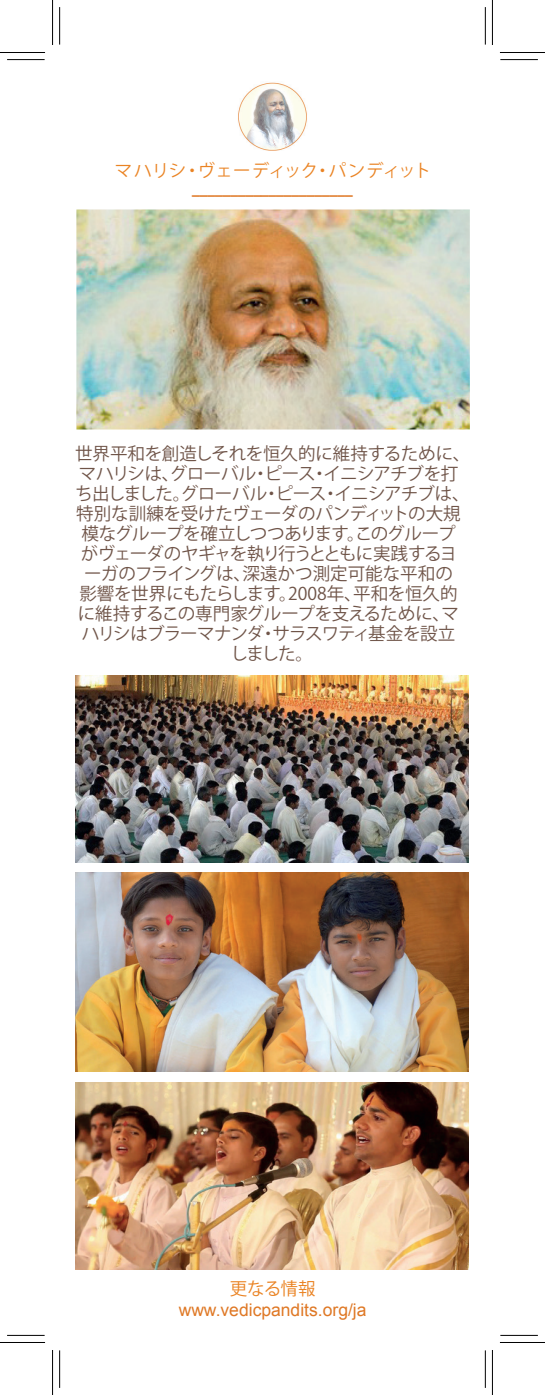
<style>
.page{position:relative;width:545px;height:1395px;background:#fff}
.page>*{position:absolute;margin:0;border:0;box-sizing:border-box;transform-origin:0 0}
.t1{font:17.5px/20px "Koz Go Pr 6 N";letter-spacing:-.02em;color:#6f5448;text-align:center}
.t2{font:17.5px "Koz Go Pr 6 N";letter-spacing:-.01em;color:#ea8323}
.t3{font:17.5px "Arial";color:#df7825}
.t4{font:700 13.75px "Arial";color:#df7825}
</style>
<div class="page">
<img style="left:76px;top:209px;width:393px;height:220px">
<img style="left:75px;top:675px;width:393px;height:187px">
<img style="left:75px;top:873px;width:393px;height:199px">
<img style="left:75px;top:1082px;width:393px;height:187px">
<img style="left:238px;top:82px;width:69px;height:69px">
<hr style="left:7px;top:59px;width:38px;height:1px;background:#000">
<hr style="left:500px;top:59px;width:37px;height:1px;background:#000">
<hr style="left:7px;top:1335px;width:38px;height:1px;background:#000">
<hr style="left:500px;top:1335px;width:37px;height:1px;background:#000">
<hr style="left:59px;top:7px;width:1px;height:38px;background:#000">
<hr style="left:59px;top:1350px;width:1px;height:38px;background:#000">
<hr style="left:484px;top:7px;width:1px;height:38px;background:#000">
<hr style="left:484px;top:1350px;width:1px;height:38px;background:#000">
<hr style="left:0;top:52px;width:45px;height:1px;background:#000">
<hr style="left:499px;top:52px;width:45px;height:1px;background:#000">
<hr style="left:0;top:1342px;width:45px;height:1px;background:#000">
<hr style="left:499px;top:1342px;width:45px;height:1px;background:#000">
<hr style="left:52px;top:0;width:1px;height:45px;background:#000">
<hr style="left:52px;top:1350px;width:1px;height:45px;background:#000">
<hr style="left:491px;top:0;width:1px;height:45px;background:#000">
<hr style="left:491px;top:1350px;width:1px;height:45px;background:#000">
<p class="t2" style="left:115px;top:161px;width:318px">マハリシ・ヴェーディック・パンディット</p>
<p class="t4" style="left:192px;top:180px;width:162px">_____________________</p>
<p class="t1" style="left:75px;top:444px;width:396px">世界平和を創造しそれを恒久的に維持するために、マハリシは、グローバル・ピース・イニシアチブを打ち出しました。グローバル・ピース・イニシアチブは、特別な訓練を受けたヴェーダのパンディットの大規模なグループを確立しつつあります。このグループがヴェーダのヤギャを執り行うとともに実践するヨーガのフライングは、深遠かつ測定可能な平和の<br>影響を世界にもたらします。2008年、平和を恒久的に維持するこの専門家グループを支えるために、マハリシはブラーマナンダ・サラスワティ基金を設立<br>しました。</p>
<p class="t2" style="left:229px;top:1279px;width:87px">更なる情報</p>
<p class="t3" style="left:178px;top:1299px;width:189px">www.vedicpandits.org/ja</p>
</div>
